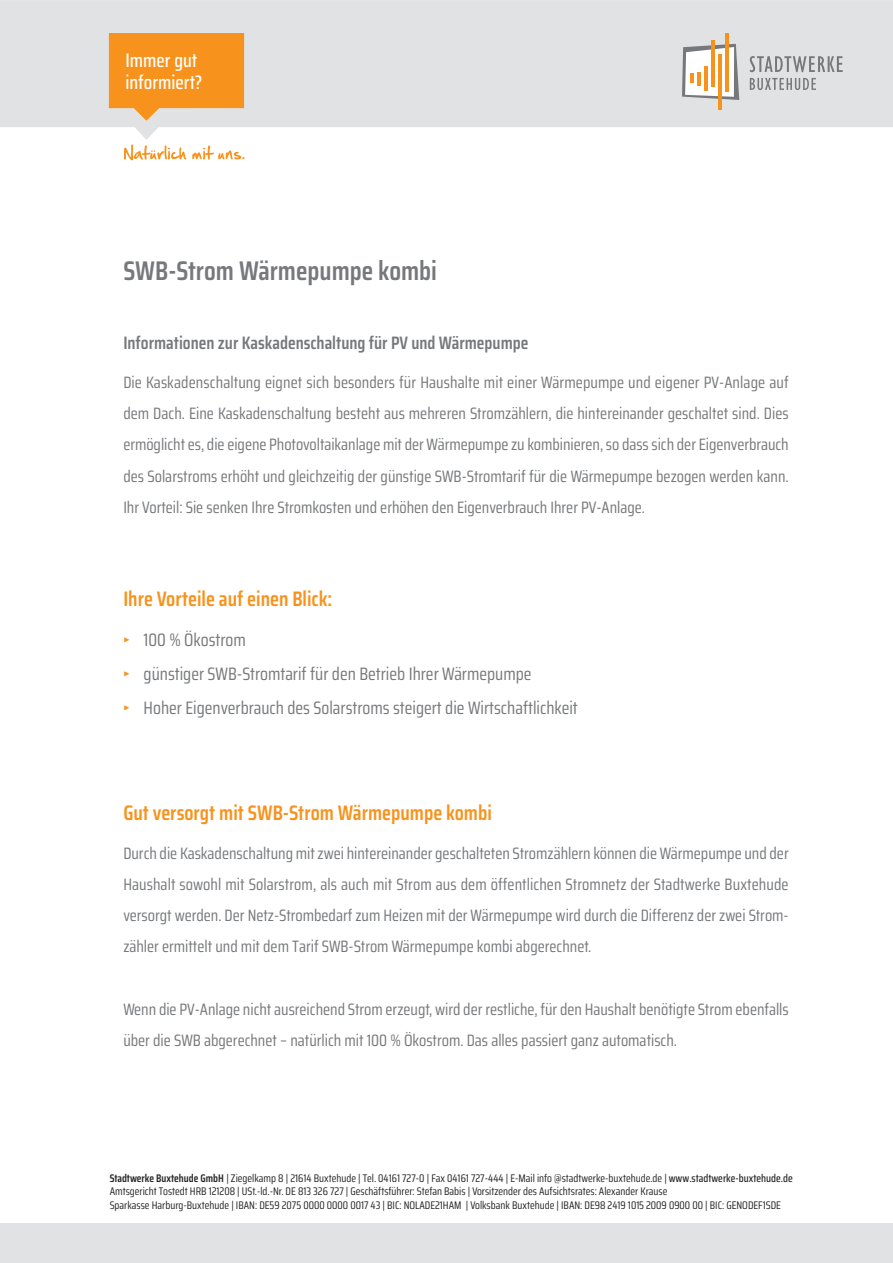
<style>
.page{position:relative;width:893px;height:1263px;background:#fff}
.page>*{position:absolute;margin:0;border:0;box-sizing:border-box;transform-origin:0 0}
.t1{font:600 27px "Saira Condensed";color:#76787b}
.t2{font:600 21px "Saira Condensed";color:#f7931d}
.t3{font:500 19.8px/21.9px "Saira Condensed";color:#fff}
.t4{font:500 19.5px/22.5px "Saira Condensed";color:#fff}
.t5{font:18px "Saira Condensed";color:#76787b}
.t6{font:600 18px "Saira Condensed";color:#76787b}
.t7{font:16.5px/31.2px "Saira Condensed";color:#76787b;text-align:justify}
.t8{font:11.1px/13.2px "Saira Condensed Regular+T42";color:#262626}
.s1{color:#f7931d}
.s2{font-family:"Saira Condensed Semi Bold+T42"}
.s3{font-family:"Saira Condensed Medium+T42"}
</style>
<div class="page">
<svg style="left:0;top:0;width:892px;height:140px;background:#e4e5e6"></svg>
<svg style="left:124px;top:145px;width:62px;height:15px"></svg>
<svg style="left:192px;top:146px;width:52px;height:14px"></svg>
<hr style="left:718px;top:54px;width:3px;height:55px;background:#f7931d">
<hr style="left:725px;top:33px;width:3px;height:59px;background:#f7931d">
<hr style="left:711px;top:41px;width:3px;height:46px;background:#f7931d">
<svg style="left:682px;top:44px;width:57px;height:56px"></svg>
<svg style="left:749px;top:78px;width:67px;height:12px"></svg>
<svg style="left:749px;top:56px;width:93px;height:16px"></svg>
<div style="left:0;top:1224px;width:892px;height:39px;background:#e1e2e4"></div>
<svg style="left:109px;top:33px;width:135px;height:88px;background:#f49d37"></svg>
<p class="t3" style="left:124px;top:49px;width:80px">Immer gut informiert?</p>
<p class="t4" style="left:125px;top:49px;width:78px">Immer gut informiert?</p>
<h1 class="t1" style="left:123px;top:260px;width:315px">SWB-Strom Wärmepumpe kombi</h1>
<p class="t6" style="left:123px;top:336px;width:406px">Informationen zur Kaskadenschaltung für PV und Wärmepumpe</p>
<p class="t7" style="left:123px;top:368px;width:667px">Die Kaskadenschaltung eignet sich besonders für Haushalte mit einer Wärmepumpe und eigener PV-Anlage auf dem Dach. Eine Kaskadenschaltung besteht aus mehreren Stromzählern, die hintereinander geschaltet sind. Dies ermöglicht es, die eigene Photovoltaikanlage mit der Wärmepumpe zu kombinieren, so dass sich der Eigenverbrauch des Solarstroms erhöht und gleichzeitig der günstige SWB-Stromtarif für die Wärmepumpe bezogen werden kann.<br>Ihr Vorteil: Sie senken Ihre Stromkosten und erhöhen den Eigenverbrauch Ihrer PV-Anlage.</p>
<p class="t2" style="left:123px;top:590px;width:210px">Ihre Vorteile auf einen Blick:</p>
<p class="t5" style="left:123px;top:633px;width:124px"><span class="s1">→</span> 100 % Ökostrom</p>
<p class="t5" style="left:123px;top:667px;width:410px"><span class="s1">→</span> günstiger SWB-Stromtarif für den Betrieb Ihrer Wärmepumpe</p>
<p class="t5" style="left:123px;top:701px;width:456px"><span class="s1">→</span> Hoher Eigenverbrauch des Solarstroms steigert die Wirtschaftlichkeit</p>
<p class="t2" style="left:123px;top:804px;width:370px">Gut versorgt mit SWB-Strom Wärmepumpe kombi</p>
<p class="t7" style="left:123px;top:839px;width:667px">Durch die Kaskadenschaltung mit zwei hintereinander geschalteten Stromzählern können die Wärmepumpe und der Haushalt sowohl mit Solarstrom, als auch mit Strom aus dem öffentlichen Stromnetz der Stadtwerke Buxtehude versorgt werden. Der Netz-Strombedarf zum Heizen mit der Wärmepumpe wird durch die Differenz der zwei Strom&shy;zähler ermittelt und mit dem Tarif SWB-Strom Wärmepumpe kombi abgerechnet.</p>
<p class="t7" style="left:123px;top:995px;width:667px">Wenn die PV-Anlage nicht ausreichend Strom erzeugt, wird der restliche, für den Haushalt benötigte Strom ebenfalls über die SWB abgerechnet – natürlich mit 100 % Ökostrom. Das alles passiert ganz automatisch.</p>
<p class="t8" style="left:110px;top:1172px;width:684px"><span class="s2">Stadtwerke Buxtehude GmbH</span> | Ziegelkamp 8 | 21614 Buxtehude | Tel. 04161 727-0 | Fax 04161 727-444 | E-Mail info @stadtwerke-buxtehude.de | <span class="s3">www.stadtwerke-buxtehude.de<br></span>Amtsgericht Tostedt HRB 121208 | USt.-ld.-Nr. DE 813 326 727 | Geschäftsführer: Stefan Babis | Vorsitzender des Aufsichtsrates: Alexander Krause<br>Sparkasse Harburg-Buxtehude | IBAN: DE59 2075 0000 0000 0017 43 | BIC: NOLADE21HAM | Volksbank Buxtehude | IBAN: DE98 2419 1015 2009 0900 00 | BIC: GENODEF1SDE</p>
</div>
